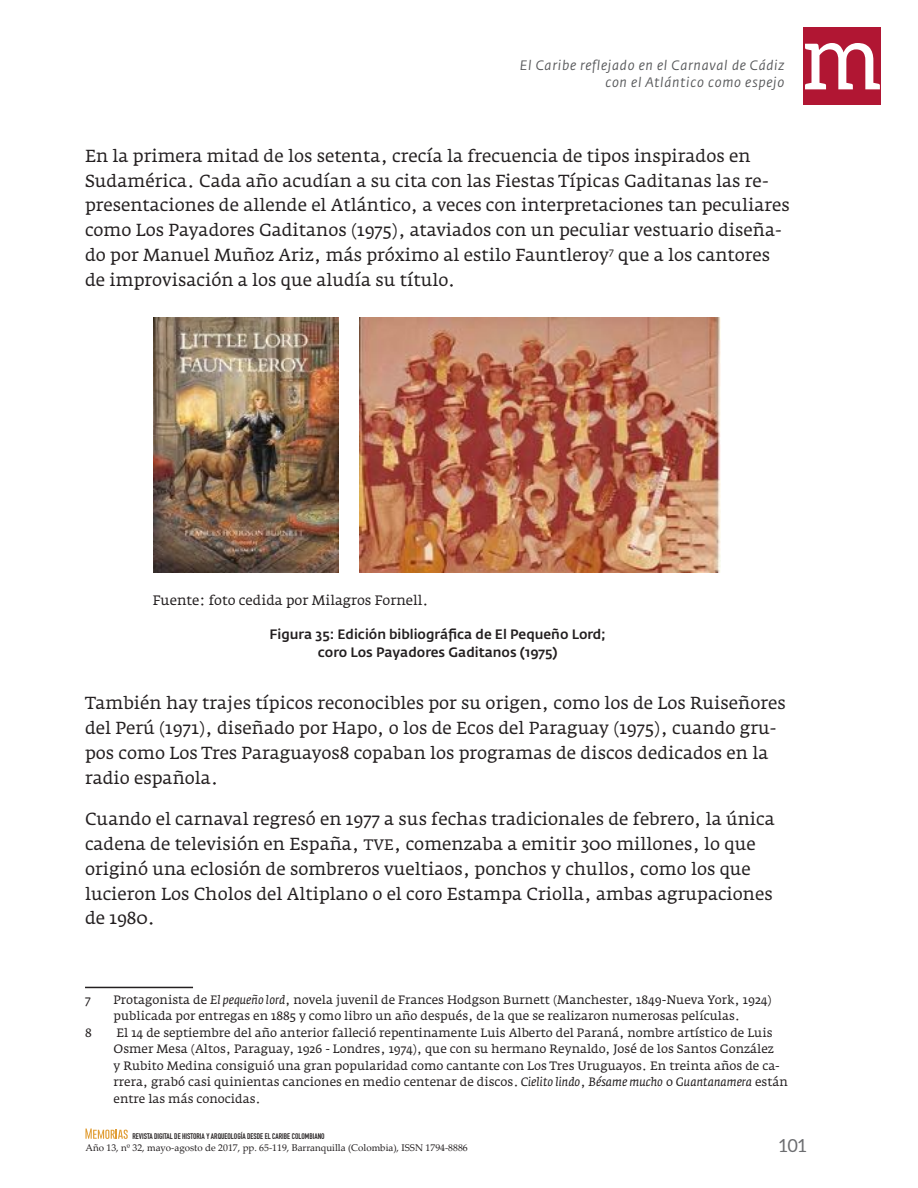
<style>
.page{position:relative;width:918px;height:1188px;background:#fff}
.page>*{position:absolute;margin:0;border:0;box-sizing:border-box;transform-origin:0 0}
.t1{font:18px "Aleo";color:#6c6d70}
.t2{font:17.25px/24.8px "Fedra Serif A";color:#231f20}
.t3{font:500 13.5px/18px "Fedra Sans Std";color:#231f20;text-align:center}
.t4{font:italic 13.5px/16.5px "Fedra Sans Std";letter-spacing:.05em;color:#57585a;text-align:right}
.t5{font:13.5px "Fedra Serif A";color:#231f20}
.t6{font:12px/16.5px "Fedra Serif A";color:#231f20}
.t7{font:9.75px "Palatino Linotype";color:#231f20}
.t8{font:8.1px "DIN Engschrift Std";color:#231f20}
.s1{font-size:15px}
.s2{font-style:italic}
</style>
<div class="page">
<svg style="left:85px;top:1129px;width:43px;height:10px"></svg>
<div style="left:804px;top:27px;width:77px;height:78px;background:#b11633"></div>
<svg style="left:805px;top:43px;width:75px;height:46px"></svg>
<img style="left:154px;top:317px;width:185px;height:255px">
<img style="left:359px;top:317px;width:361px;height:255px">
<hr style="left:85px;top:987px;width:108px;height:1px;background:#231f20">
<p class="t4" style="left:520px;top:57px;width:266px">El Caribe reflejado en el Carnaval de Cádiz con el Atlántico como espejo</p>
<p class="t2" style="left:85px;top:144px;width:706px">En la primera mitad de los setenta, crecía la frecuencia de tipos inspirados en Sudamérica. Cada año acudían a su cita con las Fiestas Típicas Gaditanas las re&shy;presentaciones de allende el Atlántico, a veces con interpretaciones tan peculiares como Los Payadores Gaditanos (1975), ataviados con un peculiar vestuario diseña&shy;do por Manuel Muñoz Ariz, más próximo al estilo Fauntleroy<sup>7</sup> que a los cantores de improvisación a los que aludía su título.</p>
<p class="t5" style="left:153px;top:593px;width:277px">Fuente: foto cedida por Milagros Fornell.</p>
<p class="t3" style="left:270px;top:625px;width:338px">Figura 35: Edición bibliográfica de El Pequeño Lord; coro Los Payadores Gaditanos (1975)</p>
<p class="t2" style="left:85px;top:691px;width:702px">También hay trajes típicos reconocibles por su origen, como los de Los Ruiseñores del Perú (1971), diseñado por Hapo, o los de Ecos del Paraguay (1975), cuando gru&shy;pos como Los Tres Paraguayos8 copaban los programas de discos dedicados en la radio española.</p>
<p class="t2" style="left:85px;top:807px;width:691px">Cuando el carnaval regresó en 1977 a sus fechas tradicionales de febrero, la única cadena de televisión en España, <span class="s1">TVE</span>, comenzaba a emitir 300 millones, lo que originó una eclosión de sombreros vueltiaos, ponchos y chullos, como los que lucieron Los Cholos del Altiplano o el coro Estampa Criolla, ambas agrupaciones de 1980.</p>
<p class="t6" style="left:85px;top:992px;width:7px">7</p>
<p class="t6" style="left:114px;top:992px;width:660px">Protagonista de <span class="s2">El pequeño lord</span>, novela juvenil de Frances Hodgson Burnett (Manchester, 1849-Nueva York, 1924) publicada por entregas en 1885 y como libro un año después, de la que se realizaron numerosas películas.</p>
<p class="t6" style="left:85px;top:1025px;width:8px">8</p>
<p class="t6" style="left:114px;top:1025px;width:676px">El 14 de septiembre del año anterior falleció repentinamente Luis Alberto del Paraná, nombre artístico de Luis Osmer Mesa (Altos, Paraguay, 1926 - Londres, 1974), que con su hermano Reynaldo, José de los Santos González<br>y Rubito Medina consiguió una gran popularidad como cantante con Los Tres Uruguayos. En treinta años de ca&shy;rrera, grabó casi quinientas canciones en medio centenar de discos. <span class="s2">Cielito lindo</span>, <span class="s2">Bésame mucho</span> o <span class="s2">Guantanamera</span> están entre las más conocidas.</p>
<p class="t8" style="left:133px;top:1131px;width:194px">REVISTA DIGITAL DE HISTORIA Y ARQUEOLOGÍA DESDE EL CARIBE COLOMBIANO</p>
<p class="t7" style="left:85px;top:1143px;width:384px">Año 13, nº 32, mayo-agosto de 2017, pp. 65-119, Barranquilla (Colombia), ISSN 1794-8886</p>
<p class="t1" style="left:779px;top:1136px;width:29px">101</p>
</div>
